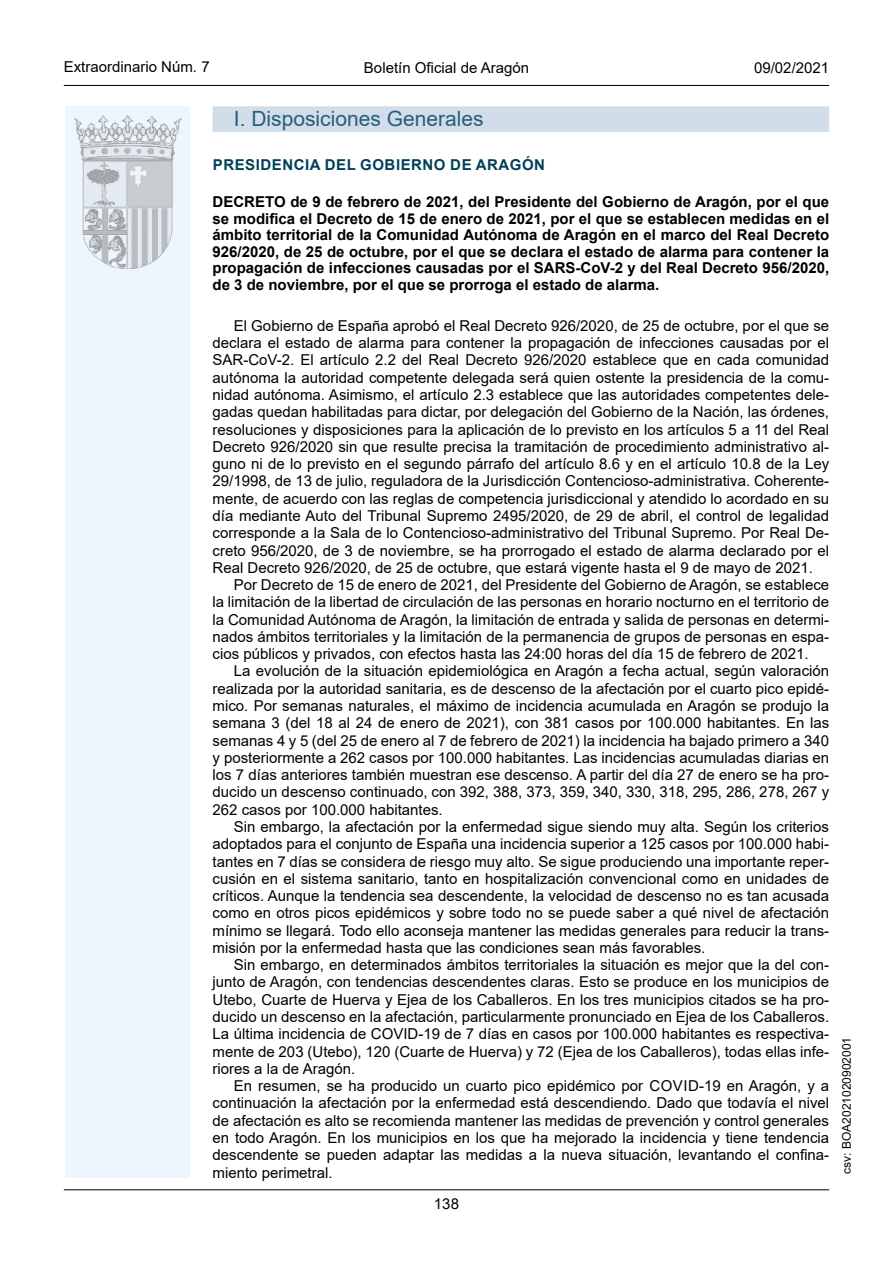
<style>
.page{position:relative;width:893px;height:1263px;background:#fff}
.page>*{position:absolute;margin:0;border:0;box-sizing:border-box;transform-origin:0 0}
.Titulo_sec{font:21px "Arial";color:#2a5e7a}
.inicio_de_parrafo{font:15px/17.2px "Arial";color:#000;text-align:justify}
.Titulo_text{font:700 15px/16.5px "Arial";color:#000;text-align:justify}
.emisor_text{font:700 15px "Arial";letter-spacing:.035em;color:#003f58}
.estilo_head-c{font:15px "Arial";color:#000}
.estilo_head-i{font:15px "Arial";color:#000}
.estilo_head-d{font:15px "Arial";color:#000}
.estilo_head-i-2{font:12px "Arial";color:#000}
</style>
<div class="page">
<hr style="left:64px;top:1189px;width:765px;height:1px;background:#000">
<hr style="left:64px;top:85px;width:765px;height:1px;background:#000">
<div style="left:65px;top:106px;width:125px;height:1072px;background:#edf6fe"></div>
<img style="left:75px;top:115px;width:106px;height:153px">
<div style="left:213px;top:106px;width:616px;height:26px;background:#d1dde8"></div>
<p class="estilo_head-i" style="left:64px;top:57px;width:147px">Extraordinario Núm. 7</p>
<p class="estilo_head-c" style="left:364px;top:57px;width:167px">Boletín Oficial de Aragón</p>
<p class="estilo_head-d" style="left:754px;top:57px;width:77px">09/02/2021</p>
<p class="Titulo_sec" style="left:234px;top:104px;width:251px">I. Disposiciones Generales</p>
<p class="emisor_text" style="left:213px;top:154px;width:334px">PRESIDENCIA DEL GOBIERNO DE ARAGÓN</p>
<p class="Titulo_text" style="left:213px;top:194px;width:618px">DECRETO de 9 de febrero de 2021, del Presidente del Gobierno de Aragón, por el que se modifica el Decreto de 15 de enero de 2021, por el que se establecen medidas en el ámbito territorial de la Comunidad Autónoma de Aragón en el marco del Real Decreto 926/2020, de 25 de octubre, por el que se declara el estado de alarma para contener la propagación de infecciones causadas por el SARS-CoV-2 y del Real Decreto 956/2020, de 3 de noviembre, por el que se prorroga el estado de alarma.</p>
<p class="inicio_de_parrafo" style="left:213px;top:317px;width:618px;text-indent:21px">El Gobierno de España aprobó el Real Decreto 926/2020, de 25 de octubre, por el que se declara el estado de alarma para contener la propagación de infecciones causadas por el SAR-CoV-2. El artículo 2.2 del Real Decreto 926/2020 establece que en cada comunidad autónoma la autoridad competente delegada será quien ostente la presidencia de la comu&shy;nidad autónoma. Asimismo, el artículo 2.3 establece que las autoridades competentes dele&shy;gadas quedan habilitadas para dictar, por delegación del Gobierno de la Nación, las órdenes, resoluciones y disposiciones para la aplicación de lo previsto en los artículos 5 a 11 del Real Decreto 926/2020 sin que resulte precisa la tramitación de procedimiento administrativo al&shy;guno ni de lo previsto en el segundo párrafo del artículo 8.6 y en el artículo 10.8 de la Ley 29/1998, de 13 de julio, reguladora de la Jurisdicción Contencioso-administrativa. Coherente&shy;mente, de acuerdo con las reglas de competencia jurisdiccional y atendido lo acordado en su día mediante Auto del Tribunal Supremo 2495/2020, de 29 de abril, el control de legalidad corresponde a la Sala de lo Contencioso-administrativo del Tribunal Supremo. Por Real De&shy;creto 956/2020, de 3 de noviembre, se ha prorrogado el estado de alarma declarado por el Real Decreto 926/2020, de 25 de octubre, que estará vigente hasta el 9 de mayo de 2021.</p>
<p class="inicio_de_parrafo" style="left:213px;top:576px;width:618px;text-indent:21px">Por Decreto de 15 de enero de 2021, del Presidente del Gobierno de Aragón, se establece la limitación de la libertad de circulación de las personas en horario nocturno en el territorio de la Comunidad Autónoma de Aragón, la limitación de entrada y salida de personas en determi&shy;nados ámbitos territoriales y la limitación de la permanencia de grupos de personas en espa&shy;cios públicos y privados, con efectos hasta las 24:00 horas del día 15 de febrero de 2021.</p>
<p class="inicio_de_parrafo" style="left:213px;top:662px;width:618px;text-indent:21px">La evolución de la situación epidemiológica en Aragón a fecha actual, según valoración realizada por la autoridad sanitaria, es de descenso de la afectación por el cuarto pico epidé&shy;mico. Por semanas naturales, el máximo de incidencia acumulada en Aragón se produjo la semana 3 (del 18 al 24 de enero de 2021), con 381 casos por 100.000 habitantes. En las semanas 4 y 5 (del 25 de enero al 7 de febrero de 2021) la incidencia ha bajado primero a 340 y posteriormente a 262 casos por 100.000 habitantes. Las incidencias acumuladas diarias en los 7 días anteriores también muestran ese descenso. A partir del día 27 de enero se ha pro&shy;ducido un descenso continuado, con 392, 388, 373, 359, 340, 330, 318, 295, 286, 278, 267 y 262 casos por 100.000 habitantes.</p>
<p class="inicio_de_parrafo" style="left:213px;top:818px;width:618px;text-indent:21px">Sin embargo, la afectación por la enfermedad sigue siendo muy alta. Según los criterios adoptados para el conjunto de España una incidencia superior a 125 casos por 100.000 habi&shy;tantes en 7 días se considera de riesgo muy alto. Se sigue produciendo una importante reper&shy;cusión en el sistema sanitario, tanto en hospitalización convencional como en unidades de críticos. Aunque la tendencia sea descendente, la velocidad de descenso no es tan acusada como en otros picos epidémicos y sobre todo no se puede saber a qué nivel de afectación mínimo se llegará. Todo ello aconseja mantener las medidas generales para reducir la trans&shy;misión por la enfermedad hasta que las condiciones sean más favorables.</p>
<p class="inicio_de_parrafo" style="left:213px;top:956px;width:618px;text-indent:21px">Sin embargo, en determinados ámbitos territoriales la situación es mejor que la del con&shy;junto de Aragón, con tendencias descendentes claras. Esto se produce en los municipios de Utebo, Cuarte de Huerva y Ejea de los Caballeros. En los tres municipios citados se ha pro&shy;ducido un descenso en la afectación, particularmente pronunciado en Ejea de los Caballeros.<br>La última incidencia de COVID-19 de 7 días en casos por 100.000 habitantes es respectiva&shy;mente de 203 (Utebo), 120 (Cuarte de Huerva) y 72 (Ejea de los Caballeros), todas ellas infe&shy;riores a la de Aragón.</p>
<p class="inicio_de_parrafo" style="left:213px;top:1077px;width:618px;text-indent:21px">En resumen, se ha producido un cuarto pico epidémico por COVID-19 en Aragón, y a continuación la afectación por la enfermedad está descendiendo. Dado que todavía el nivel de afectación es alto se recomienda mantener las medidas de prevención y control generales en todo Aragón. En los municipios en los que ha mejorado la incidencia y tiene tendencia descendente se pueden adaptar las medidas a la nueva situación, levantando el confina&shy;miento perimetral.</p>
<p class="inicio_de_parrafo" style="left:434px;top:1195px;width:27px">138</p>
<p class="estilo_head-i-2" style="left:838px;top:1174px;width:138px;rotate:-90deg">csv: BOA2021020902001</p>
</div>
